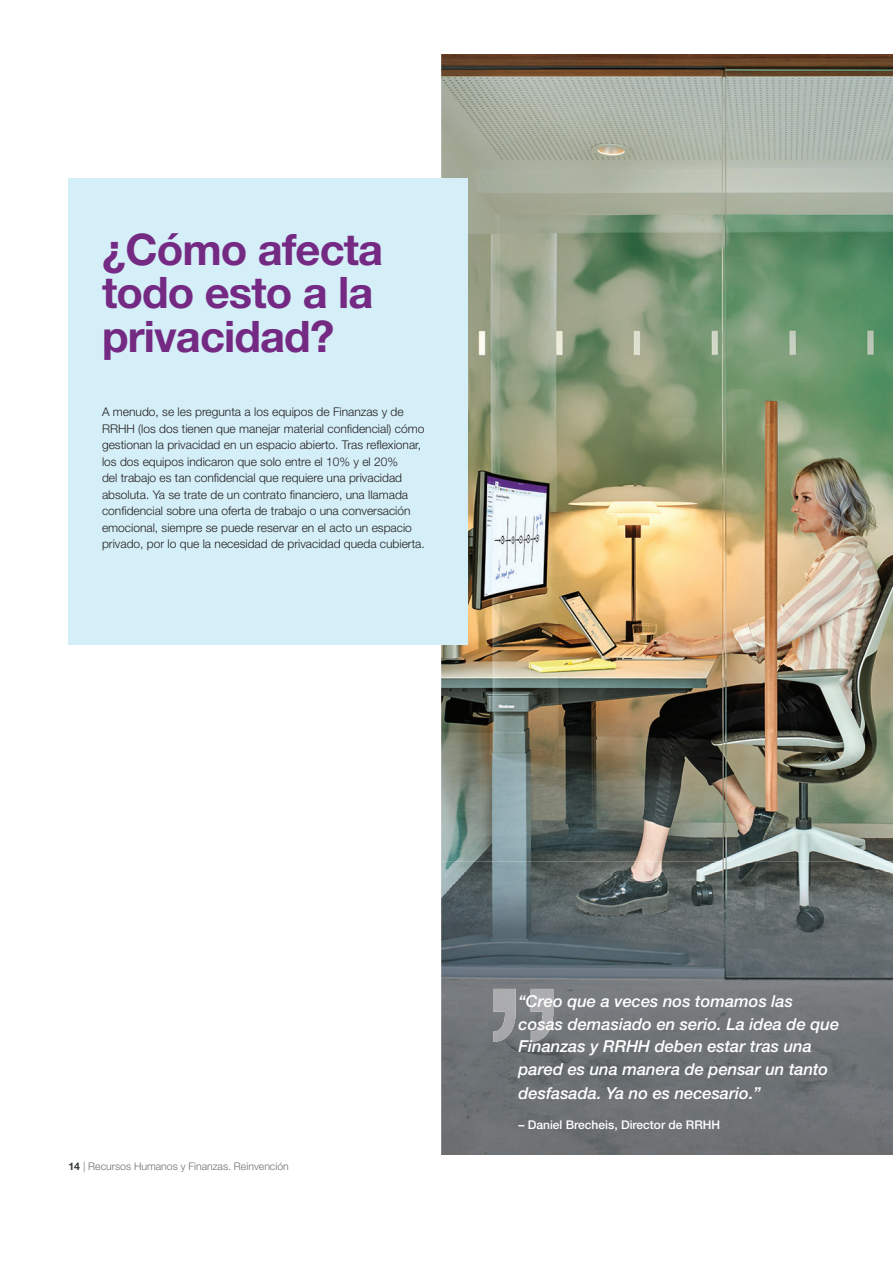
<style>
.page{position:relative;width:893px;height:1263px;background:#fff}
.page>*{position:absolute;margin:0;border:0;box-sizing:border-box;transform-origin:0 0}
.t1{font:700 43.5px/43.5px "Helvetica Neue LT Pro";letter-spacing:-.02em;color:#742983}
.t2{font:italic 500 16.5px/22.5px "Helvetica Neue LT Pro";color:#fff}
.t3{font:300 12px/16.5px "Helvetica Neue LT Pro";color:#231f20}
.t4{font:500 12px "Helvetica Neue LT Pro";color:#fff}
.t5{font:300 10.5px "Helvetica Neue LT Pro";color:#6c7070}
.s1{font-weight:700;color:#33393c}
</style>
<div class="page">
<img style="left:441px;top:54px;width:452px;height:807px">
<div style="left:68px;top:179px;width:400px;height:466px;background:#d5eff8"></div>
<img style="left:441px;top:861px;width:452px;height:294px">
<img style="left:493px;top:989px;width:60px;height:53px">
<h1 class="t1" style="left:102px;top:226px;width:283px">¿Cómo afecta todo esto a la privacidad?</h1>
<p class="t3" style="left:102px;top:404px;width:324px">A menudo, se les pregunta a los equipos de Finanzas y de RRHH (los dos tienen que manejar material confidencial) cómo gestionan la privacidad en un espacio abierto. Tras reflexionar, los dos equipos indicaron que solo entre el 10% y el 20%<br>del trabajo es tan confidencial que requiere una privacidad absoluta. Ya se trate de un contrato financiero, una llamada confidencial sobre una oferta de trabajo o una conversación emocional, siempre se puede reservar en el acto un espacio privado, por lo que la necesidad de privacidad queda cubierta.</p>
<p class="t5" style="left:68px;top:1160px;width:222px"><span class="s1">14</span> | Recursos Humanos y Finanzas. Reinvención</p>
<h2 class="t2" style="left:518px;top:990px;width:322px">“Creo que a veces nos tomamos las cosas demasiado en serio. La idea de que Finanzas y RRHH deben estar tras una pared es una manera de pensar un tanto</h2>
<h2 class="t2" style="left:518px;top:1081px;width:244px">desfasada. Ya no es necesario.”</h2>
<p class="t4" style="left:518px;top:1117px;width:203px">– Daniel Brecheis, Director de RRHH</p>
</div>
